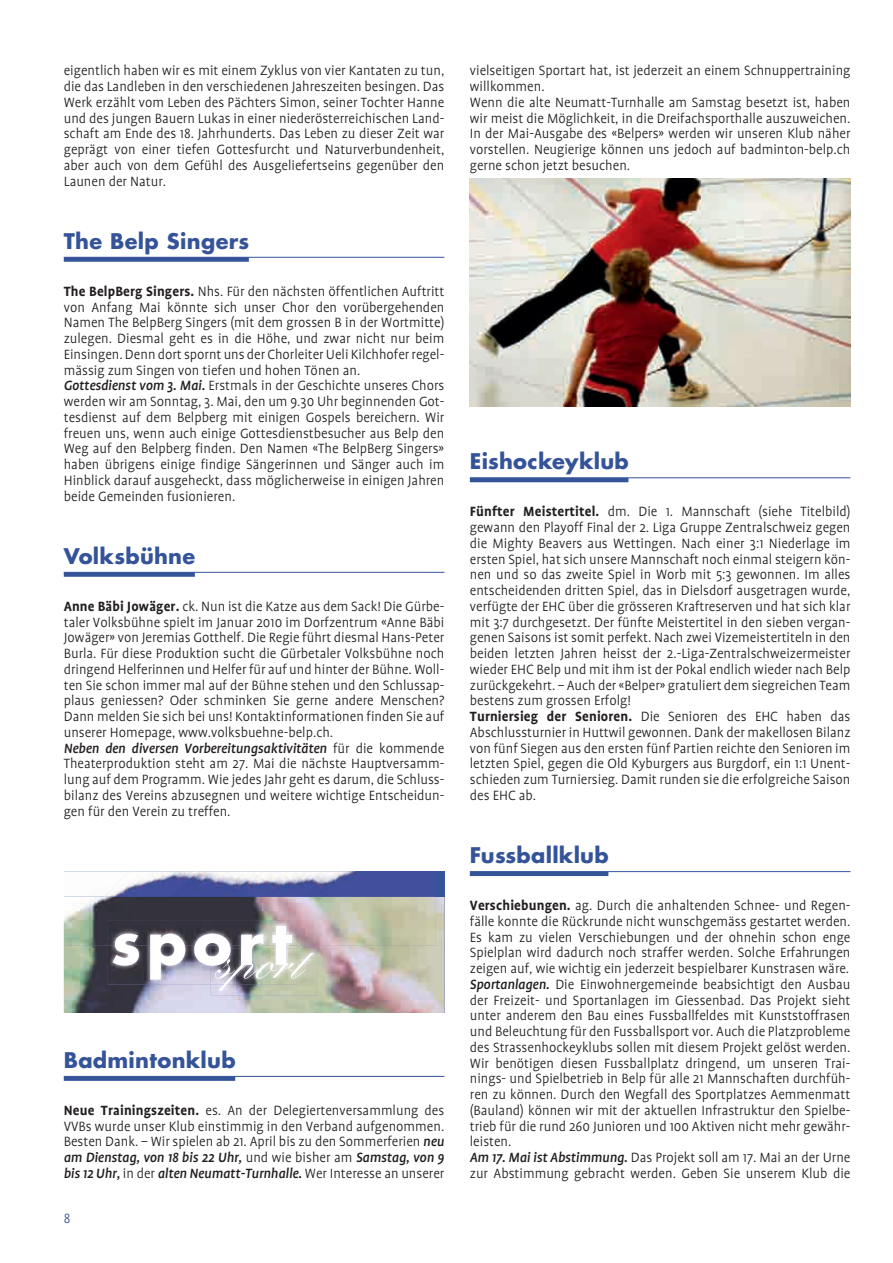
<style>
.page{position:relative;width:893px;height:1263px;background:#fff}
.page>*{position:absolute;margin:0;border:0;box-sizing:border-box;transform-origin:0 0}
.t1{font:700 21px "Futura";letter-spacing:.015em;color:#345399}
.t2{font:300 15.3px/15.8px "Profile";color:#231f20}
.t3{font:300 15.3px "Profile";color:#345399}
.s1{font-weight:700}
.s2{font-weight:500;font-style:italic}
</style>
<div class="page">
<div style="left:64px;top:257px;width:185px;height:5px;background:#345399"></div>
<hr style="left:64px;top:257px;width:380px;height:1px;background:#345399">
<div style="left:64px;top:572px;width:131px;height:5px;background:#345399"></div>
<hr style="left:64px;top:572px;width:380px;height:1px;background:#345399">
<div style="left:64px;top:1076px;width:171px;height:5px;background:#345399"></div>
<hr style="left:64px;top:1076px;width:380px;height:1px;background:#345399">
<img style="left:64px;top:897px;width:380px;height:116px">
<div style="left:64px;top:871px;width:380px;height:26px;background:#345399"></div>
<img style="left:64px;top:897px;width:372px;height:49px">
<img style="left:329px;top:871px;width:107px;height:26px">
<img style="left:263px;top:871px;width:66px;height:26px">
<img style="left:196px;top:871px;width:67px;height:26px">
<img style="left:303px;top:884px;width:26px;height:13px">
<img style="left:130px;top:871px;width:66px;height:25px">
<img style="left:64px;top:871px;width:66px;height:26px">
<img style="left:108px;top:921px;width:189px;height:64px">
<img style="left:210px;top:948px;width:108px;height:47px">
<svg style="left:113px;top:925px;width:201px;height:66px"></svg>
<hr style="left:470px;top:478px;width:158px;height:4px;background:#345399">
<hr style="left:470px;top:478px;width:380px;height:1px;background:#345399">
<div style="left:470px;top:871px;width:138px;height:5px;background:#345399"></div>
<hr style="left:470px;top:871px;width:380px;height:1px;background:#345399">
<img style="left:470px;top:178px;width:380px;height:228px">
<p class="t2" style="left:64px;top:63px;width:382px;text-align:justify">eigentlich haben wir es mit einem Zyklus von vier Kantaten zu tun, die das Landleben in den verschiedenen Jahreszeiten besingen. Das Werk erzählt vom Leben des Pächters Simon, seiner Tochter Hanne und des jungen Bauern Lukas in einer niederösterreichischen Land&shy;schaft am Ende des 18. Jahrhunderts. Das Leben zu dieser Zeit war geprägt von einer tiefen Gottesfurcht und Naturverbundenheit, aber auch von dem Gefühl des Ausgeliefertseins gegenüber den Launen der Natur.</p>
<h1 class="t1" style="left:64px;top:226px;width:187px">The Belp Singers</h1>
<p class="t2" style="left:64px;top:283px;width:382px"><span class="s1">The BelpBerg Singers.</span> Nhs. Für den nächsten öffentlichen Auftritt von Anfang Mai könnte sich unser Chor den vorübergehenden Namen The BelpBerg Singers (mit dem grossen B in der Wortmitte) zulegen. Diesmal geht es in die Höhe, und zwar nicht nur beim Einsingen. Denn dort spornt uns der Chorleiter Ueli Kilchhofer regel&shy;mässig zum Singen von tiefen und hohen Tönen an.<br><span class="s2">Gottesdienst vom 3. Mai.</span> Erstmals in der Geschichte unseres Chors werden wir am Sonntag, 3. Mai, den um 9.30 Uhr beginnenden Got&shy;tesdienst auf dem Belpberg mit einigen Gospels bereichern. Wir freuen uns, wenn auch einige Gottesdienstbesucher aus Belp den Weg auf den Belpberg finden. Den Namen «The BelpBerg Singers» haben übrigens einige findige Sängerinnen und Sänger auch im Hinblick darauf ausgeheckt, dass möglicherweise in einigen Jahren beide Gemeinden fusionieren.</p>
<h1 class="t1" style="left:64px;top:541px;width:133px">Volksbühne</h1>
<p class="t2" style="left:64px;top:598px;width:382px"><span class="s1">Anne Bäbi Jowäger.</span> ck. Nun ist die Katze aus dem Sack! Die Gürbe&shy;taler Volksbühne spielt im Januar 2010 im Dorfzentrum «Anne Bäbi Jowäger» von Jeremias Gotthelf. Die Regie führt diesmal Hans-Peter Burla. Für diese Produktion sucht die Gürbetaler Volksbühne noch dringend Helferinnen und Helfer für auf und hinter der Bühne. Woll&shy;ten Sie schon immer mal auf der Bühne stehen und den Schlussap&shy;plaus geniessen? Oder schminken Sie gerne andere Menschen?<br>Dann melden Sie sich bei uns! Kontaktinformationen finden Sie auf unserer Homepage, www.volksbuehne-belp.ch.<br><span class="s2">Neben den diversen Vorbereitungsaktivitäten</span> für die kommende Theaterproduktion steht am 27. Mai die nächste Hauptversamm&shy;lung auf dem Programm. Wie jedes Jahr geht es darum, die Schluss&shy;bilanz des Vereins abzusegnen und weitere wichtige Entscheidun&shy;gen für den Verein zu treffen.</p>
<h1 class="t1" style="left:64px;top:1045px;width:173px">Badmintonklub</h1>
<p class="t2" style="left:64px;top:1102px;width:382px;text-align:justify"><span class="s1">Neue Trainingszeiten.</span> es. An der Delegiertenversammlung des VVBs wurde unser Klub einstimmig in den Verband aufgenommen.<br>Besten Dank. – Wir spielen ab 21. April bis zu den Sommerferien <span class="s2">neu am Dienstag, von 18 bis 22 Uhr,</span> und wie bisher am <span class="s2">Samstag, von 9 bis 12 Uhr,</span> in der <span class="s2">alten Neumatt-Turnhalle.</span> Wer Interesse an unserer</p>
<p class="t3" style="left:64px;top:1211px;width:8px">8</p>
<p class="t2" style="left:470px;top:63px;width:382px">vielseitigen Sportart hat, ist jederzeit an einem Schnuppertraining willkommen.<br>Wenn die alte Neumatt-Turnhalle am Samstag besetzt ist, haben wir meist die Möglichkeit, in die Dreifachsporthalle auszuweichen.<br>In der Mai-Ausgabe des «Belpers» werden wir unseren Klub näher vorstellen. Neugierige können uns jedoch auf badminton-belp.ch gerne schon jetzt besuchen.</p>
<h1 class="t1" style="left:470px;top:447px;width:160px">Eishockeyklub</h1>
<p class="t2" style="left:470px;top:504px;width:382px"><span class="s1">Fünfter Meistertitel.</span> dm. Die 1. Mannschaft (siehe Titelbild) gewann den Playoff Final der 2. Liga Gruppe Zentralschweiz gegen die Mighty Beavers aus Wettingen. Nach einer 3:1 Niederlage im ersten Spiel, hat sich unsere Mannschaft noch einmal steigern kön&shy;nen und so das zweite Spiel in Worb mit 5:3 gewonnen. Im alles entscheidenden dritten Spiel, das in Dielsdorf ausgetragen wurde, verfügte der EHC über die grösseren Kraftreserven und hat sich klar mit 3:7 durchgesetzt. Der fünfte Meistertitel in den sieben vergan&shy;genen Saisons ist somit perfekt. Nach zwei Vizemeistertiteln in den beiden letzten Jahren heisst der 2.-Liga-Zentralschweizermeister wieder EHC Belp und mit ihm ist der Pokal endlich wieder nach Belp zurückgekehrt. – Auch der «Belper» gratuliert dem siegreichen Team bestens zum grossen Erfolg!<br><span class="s1">Turniersieg der Senioren.</span> Die Senioren des EHC haben das Abschlussturnier in Huttwil gewonnen. Dank der makellosen Bilanz von fünf Siegen aus den ersten fünf Partien reichte den Senioren im letzten Spiel, gegen die Old Kyburgers aus Burgdorf, ein 1:1 Unent&shy;schieden zum Turniersieg. Damit runden sie die erfolgreiche Saison des EHC ab.</p>
<h1 class="t1" style="left:470px;top:840px;width:140px">Fussballklub</h1>
<p class="t2" style="left:470px;top:898px;width:382px"><span class="s1">Verschiebungen.</span> ag. Durch die anhaltenden Schnee- und Regen&shy;fälle konnte die Rückrunde nicht wunschgemäss gestartet werden.<br>Es kam zu vielen Verschiebungen und der ohnehin schon enge Spielplan wird dadurch noch straffer werden. Solche Erfahrungen zeigen auf, wie wichtig ein jederzeit bespielbarer Kunstrasen wäre.<br><span class="s2">Sportanlagen.</span> Die Einwohnergemeinde beabsichtigt den Ausbau der Freizeit- und Sportanlagen im Giessenbad. Das Projekt sieht unter anderem den Bau eines Fussballfeldes mit Kunststoffrasen und Beleuchtung für den Fussballsport vor. Auch die Platzprobleme des Strassenhockeyklubs sollen mit diesem Projekt gelöst werden.<br>Wir benötigen diesen Fussballplatz dringend, um unseren Trai&shy;nings- und Spielbetrieb in Belp für alle 21 Mannschaften durchfüh&shy;ren zu können. Durch den Wegfall des Sportplatzes Aemmenmatt (Bauland) können wir mit der aktuellen Infrastruktur den Spielbe&shy;trieb für die rund 260 Junioren und 100 Aktiven nicht mehr gewähr&shy;leisten.<br><span class="s2">Am 17. Mai ist Abstimmung.</span> Das Projekt soll am 17. Mai an der Urne zur Abstimmung gebracht werden. Geben Sie unserem Klub die</p>
</div>
